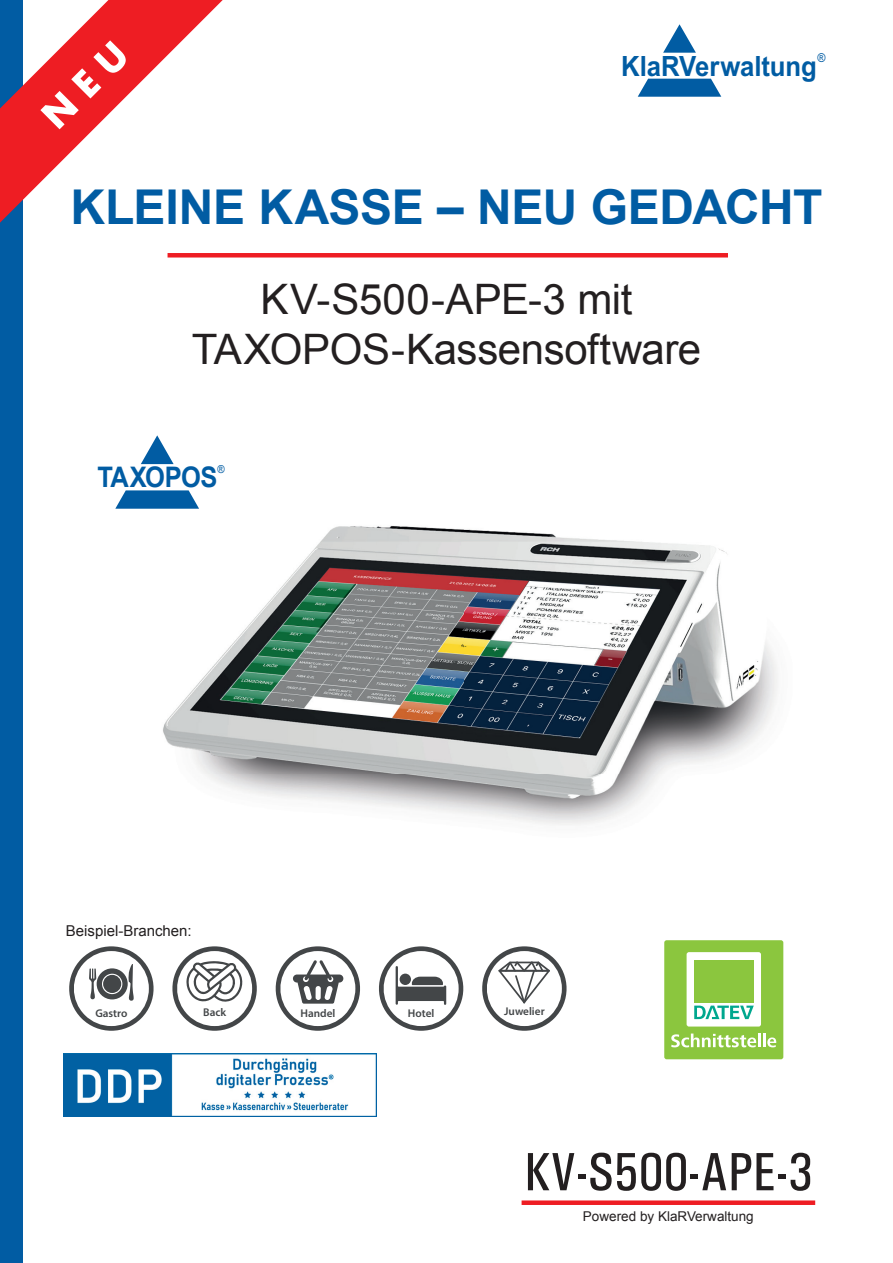
<style>
.page{position:relative;width:893px;height:1263px;background:#fff}
.page>*{position:absolute;margin:0;border:0;box-sizing:border-box;transform-origin:0 0}
.t1{font:500 condensed 54px "Univers";color:#231f20}
.t2{font:700 48px "Arial";letter-spacing:-.005em;color:#015ca3}
.t3{font:42px/50.4px "Arial";letter-spacing:-.01em;color:#231f20;text-align:center}
.t4{font:700 28.35px "Arial";letter-spacing:-.025em;color:#015ca3;scale:.9 1}
.t5{font:700 27.9px "Arial";letter-spacing:-.005em;color:#015ca3;scale:.92 1}
.t6{font:15px "Arial";color:#231f20}
.t7{font:13.5px "Arial";color:#231f20}
.t8{font:12.15px "Arial";color:#015ca3;scale:.9 1}
.t9{font:600 11.25px "Myriad Pro";color:#434648}
.t10{font:10.95px "Arial";color:#015ca3;scale:.9 1}
</style>
<div class="page">
<div style="left:0;top:0;width:22px;height:1263px;background:#015ca3"></div>
<svg style="left:0;top:0;width:223px;height:223px"></svg>
<svg style="left:663px;top:24px;width:33px;height:29px"></svg>
<svg style="left:638px;top:79px;width:83px;height:18px"></svg>
<hr style="left:168px;top:253px;width:560px;height:4px;background:#ee1d23">
<img style="left:163px;top:526px;width:615px;height:299px">
<svg style="left:115px;top:435px;width:84px;height:74px"></svg>
<div style="left:522px;top:1200px;width:293px;height:5px;background:#ee1d23"></div>
<svg style="left:69px;top:946px;width:85px;height:85px"></svg>
<svg style="left:275px;top:946px;width:85px;height:85px"></svg>
<svg style="left:172px;top:946px;width:85px;height:85px"></svg>
<svg style="left:379px;top:946px;width:85px;height:85px"></svg>
<svg style="left:482px;top:946px;width:85px;height:85px"></svg>
<img style="left:63px;top:1053px;width:314px;height:63px">
<div style="left:664px;top:940px;width:119px;height:119px;background:#8bc63e;border-radius:2px"></div>
<svg style="left:671px;top:1033px;width:85px;height:14px"></svg>
<hr style="left:758px;top:1033px;width:3px;height:14px;background:#fff">
<hr style="left:763px;top:1033px;width:3px;height:14px;background:#fff">
<svg style="left:767px;top:1037px;width:9px;height:10px"></svg>
<div style="left:687px;top:952px;width:74px;height:74px;background:#fff;border-radius:2px"></div>
<svg style="left:694px;top:1005px;width:60px;height:14px"></svg>
<div style="left:694px;top:959px;width:59px;height:43px;background:#8bc63e"></div>
<svg style="left:40px;top:40px;width:90px;height:89px;background:#f03a40"></svg>
<p class="t5" style="left:621px;top:47px;width:214px">KlaRVerwaltung</p>
<p class="t8" style="left:817px;top:49px;width:11px">®</p>
<p class="t2" style="left:71px;top:175px;width:753px">KLEINE KASSE – NEU GEDACHT</p>
<p class="t3" style="left:192px;top:274px;width:511px">KV-S500-APE-3 mit<br>TAXOPOS-Kassensoftware</p>
<p class="t4" style="left:98px;top:459px;width:135px">TAXOPOS</p>
<p class="t10" style="left:217px;top:462px;width:10px">®</p>
<p class="t6" style="left:66px;top:921px;width:127px">Beispiel-Branchen:</p>
<p class="t9" style="left:95px;top:1005px;width:34px">Gastro</p>
<p class="t9" style="left:203px;top:1005px;width:25px">Back</p>
<p class="t9" style="left:300px;top:1005px;width:36px">Handel</p>
<p class="t9" style="left:408px;top:1005px;width:28px">Hotel</p>
<p class="t9" style="left:504px;top:1004px;width:42px">Juwelier</p>
<p class="t1" style="left:524px;top:1140px;width:290px">KV-S500-APE-3</p>
<p class="t7" style="left:583px;top:1207px;width:172px">Powered by KlaRVerwaltung</p>
</div>
